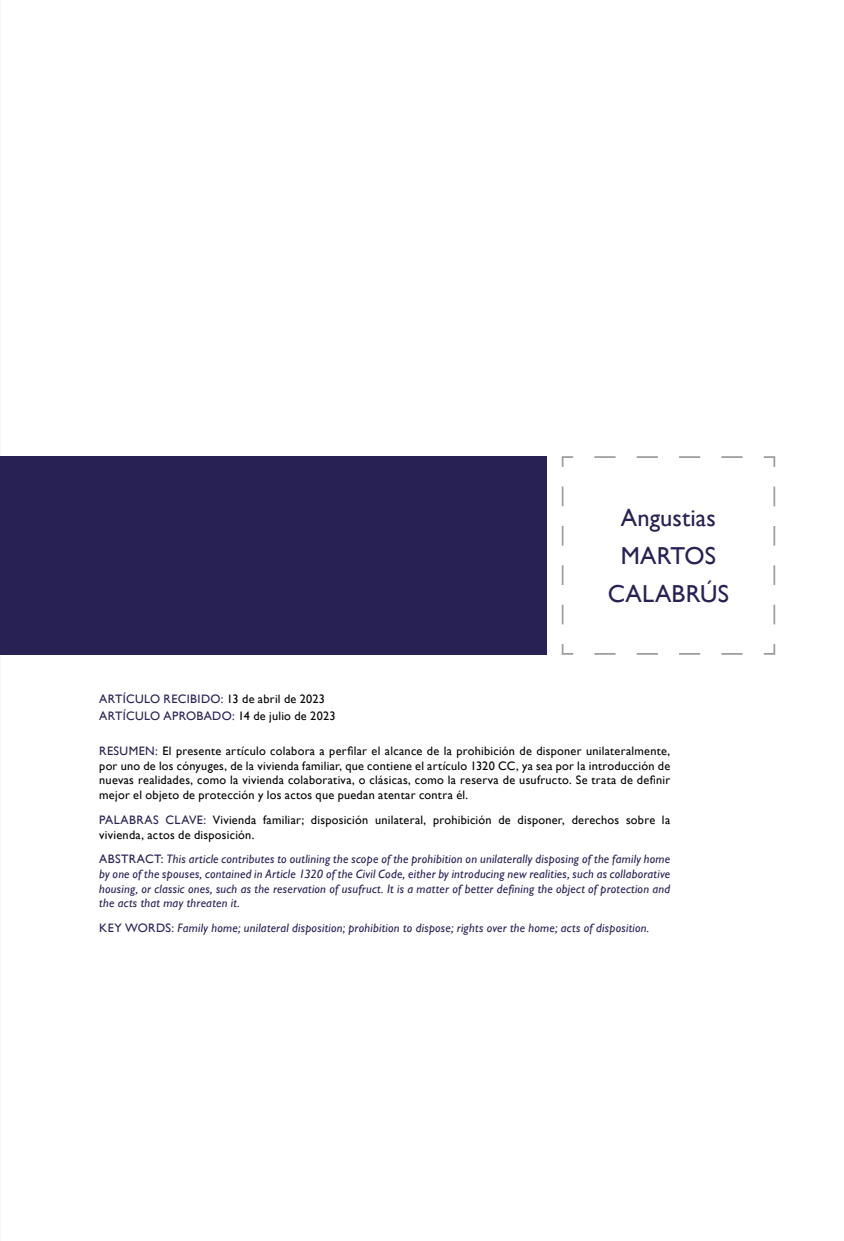
<style>
.page{position:relative;width:844px;height:1241px;background:#fff}
.page>*{position:absolute;margin:0;border:0;box-sizing:border-box;transform-origin:0 0}
.t1{font:24.5px/37.8px "Gill Sans";letter-spacing:.005em;color:#272154;text-align:center}
.t2{font:12.25px/14.7px "Gill Sans";letter-spacing:.02em;color:#000;text-align:justify}
.t3{font:italic 12.25px/14.7px "Gill Sans";letter-spacing:.02em;color:#272154;text-align:justify}
.t4{font:12.25px/17.5px "Gill Sans";letter-spacing:.02em;color:#272154}
.s1{color:#000}
.s2{color:#272154}
.s3{font-style:normal}
</style>
<div class="page">
<div style="left:0;top:456px;width:546px;height:198px;background:#272154"></div>
<svg style="left:561px;top:456px;width:214px;height:199px"></svg>
<h1 class="t1" style="left:607px;top:498px;width:123px">Angustias<br>MARTOS<br>CALABRÚS</h1>
<p class="t4" style="left:99px;top:689px;width:238px">ARTÍCULO RECIBIDO: <span class="s1">13 de abril de 2023<br></span>ARTÍCULO APROBADO: <span class="s1">14 de julio de 2023</span></p>
<p class="t2" style="left:99px;top:743px;width:572px"><span class="s2">RESUMEN:</span> El presente artículo colabora a perfilar el alcance de la prohibición de disponer unilateralmente, por uno de los cónyuges, de la vivienda familiar, que contiene el artículo 1320 CC, ya sea por la introducción de nuevas realidades, como la vivienda colaborativa, o clásicas, como la reserva de usufructo. Se trata de definir mejor el objeto de protección y los actos que puedan atentar contra él.</p>
<p class="t2" style="left:99px;top:812px;width:572px"><span class="s2">PALABRAS CLAVE:</span> Vivienda familiar; disposición unilateral, prohibición de disponer, derechos sobre la vivienda, actos de disposición.</p>
<p class="t3" style="left:99px;top:851px;width:572px"><span class="s3">ABSTRACT:</span> This article contributes to outlining the scope of the prohibition on unilaterally disposing of the family home by one of the spouses, contained in Article 1320 of the Civil Code, either by introducing new realities, such as collaborative housing, or classic ones, such as the reservation of usufruct. It is a matter of better defining the object of protection and the acts that may threaten it.</p>
<p class="t3" style="left:99px;top:920px;width:551px"><span class="s3">KEY WORDS:</span> Family home; unilateral disposition; prohibition to dispose; rights over the home; acts of disposition.</p>
</div>
